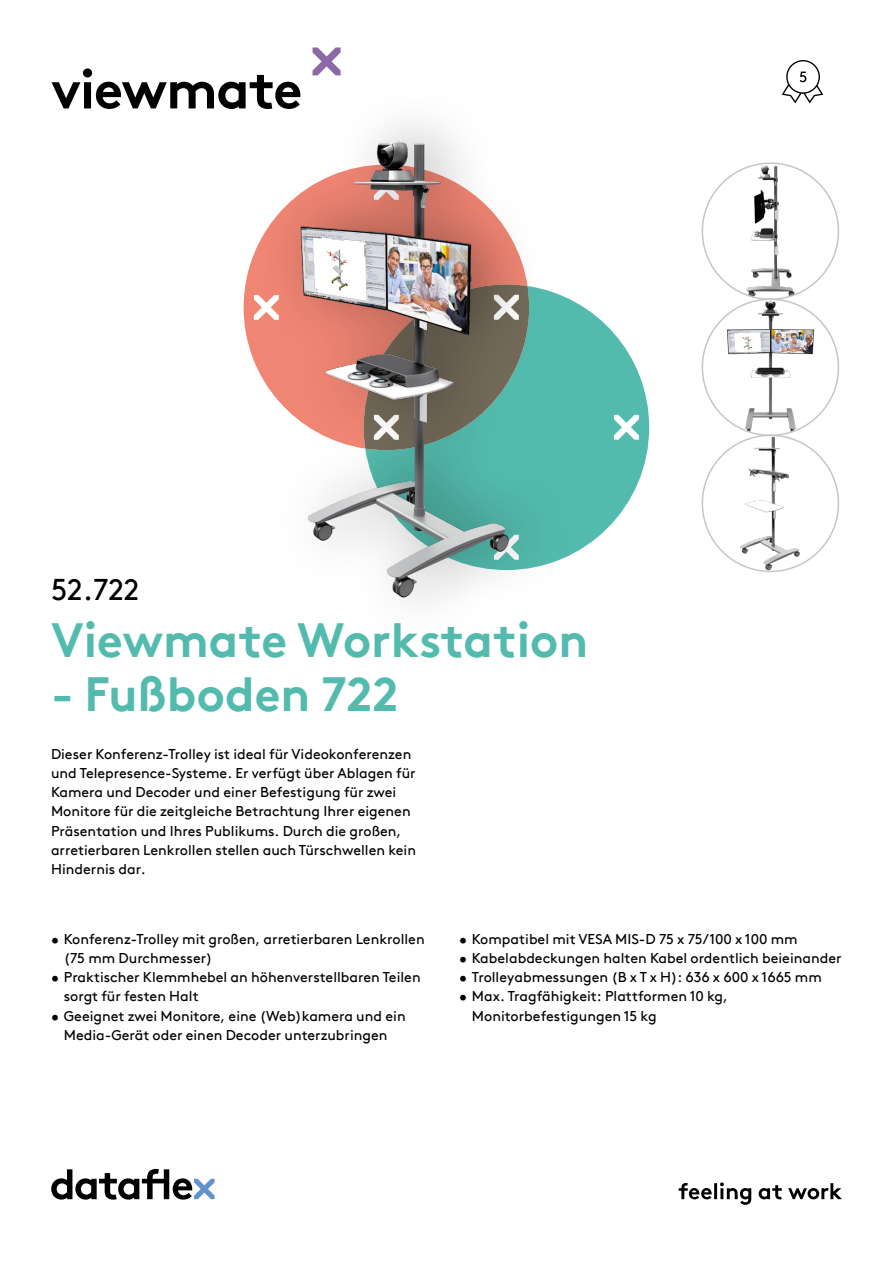
<style>
.page{position:relative;width:893px;height:1263px;background:#fff}
.page>*{position:absolute;margin:0;border:0;box-sizing:border-box;transform-origin:0 0}
.hoofdstuk{font:700 54px "Brown Pro TT";letter-spacing:-.02em;color:#000}
.productnaam{font:700 48px "Brown Pro TT";color:#53bbad}
.productnummer{font:30px "Brown Pro TT";color:#000}
.omschrijving{font:14.25px/19.2px "Brown Pro TT";color:#000}
</style>
<div class="page">
<svg style="left:244px;top:241px;width:16px;height:133px;fill:#f08573"></svg>
<svg style="left:576px;top:302px;width:73px;height:250px;fill:#53bbad"></svg>
<svg style="left:51px;top:1169px;width:164px;height:30px"></svg>
<svg style="left:679px;top:1182px;width:163px;height:23px"></svg>
<svg style="left:313px;top:47px;width:28px;height:28px"></svg>
<img style="left:744px;top:165px;width:53px;height:134px">
<img style="left:725px;top:301px;width:90px;height:134px">
<img style="left:739px;top:435px;width:63px;height:136px">
<div style="left:260px;top:86px;width:316px;height:561px;background:#000;opacity:.35"></div>
<img style="left:293px;top:133px;width:223px;height:473px">
<svg style="left:782px;top:60px;width:41px;height:43px"></svg>
<p class="hoofdstuk" style="left:51px;top:46px;width:253px">viewmate</p>
<p class="productnummer" style="left:51px;top:566px;width:90px">52.722</p>
<p class="productnaam" style="left:51px;top:601px;width:539px">Viewmate Workstation</p>
<p class="productnaam" style="left:51px;top:655px;width:349px">- Fußboden 722</p>
<p class="omschrijving" style="left:51px;top:743px;width:367px">Dieser Konferenz-Trolley ist ideal für Videokonferenzen und Telepresence-Systeme. Er verfügt über Ablagen für Kamera und Decoder und einer Befestigung für zwei Monitore für die zeitgleiche Betrachtung Ihrer eigenen Präsentation und Ihres Publikums. Durch die großen, arretierbaren Lenkrollen stellen auch Türschwellen kein Hindernis dar.</p>
<p class="omschrijving" style="left:64px;top:928px;width:362px;text-indent:-13px">• Konferenz-Trolley mit großen, arretierbaren Lenkrollen (75 mm Durchmesser)</p>
<p class="omschrijving" style="left:64px;top:966px;width:358px;text-indent:-13px">• Praktischer Klemmhebel an höhenverstellbaren Teilen sorgt für festen Halt</p>
<p class="omschrijving" style="left:51px;top:1005px;width:356px;text-align:center">• Geeignet zwei Monitore, eine (Web)kamera und ein<br>Media-Gerät oder einen Decoder unterzubringen</p>
<p class="omschrijving" style="left:459px;top:928px;width:340px">• Kompatibel mit VESA MIS-D 75 x 75/100 x 100 mm</p>
<p class="omschrijving" style="left:459px;top:947px;width:384px">• Kabelabdeckungen halten Kabel ordentlich beieinander</p>
<p class="omschrijving" style="left:459px;top:966px;width:364px">• Trolleyabmessungen (B x T x H): 636 x 600 x 1665 mm</p>
<p class="omschrijving" style="left:472px;top:986px;width:258px;text-indent:-13px">• Max. Tragfähigkeit: Plattformen 10 kg,<br>Monitorbefestigungen 15 kg</p>
</div>
